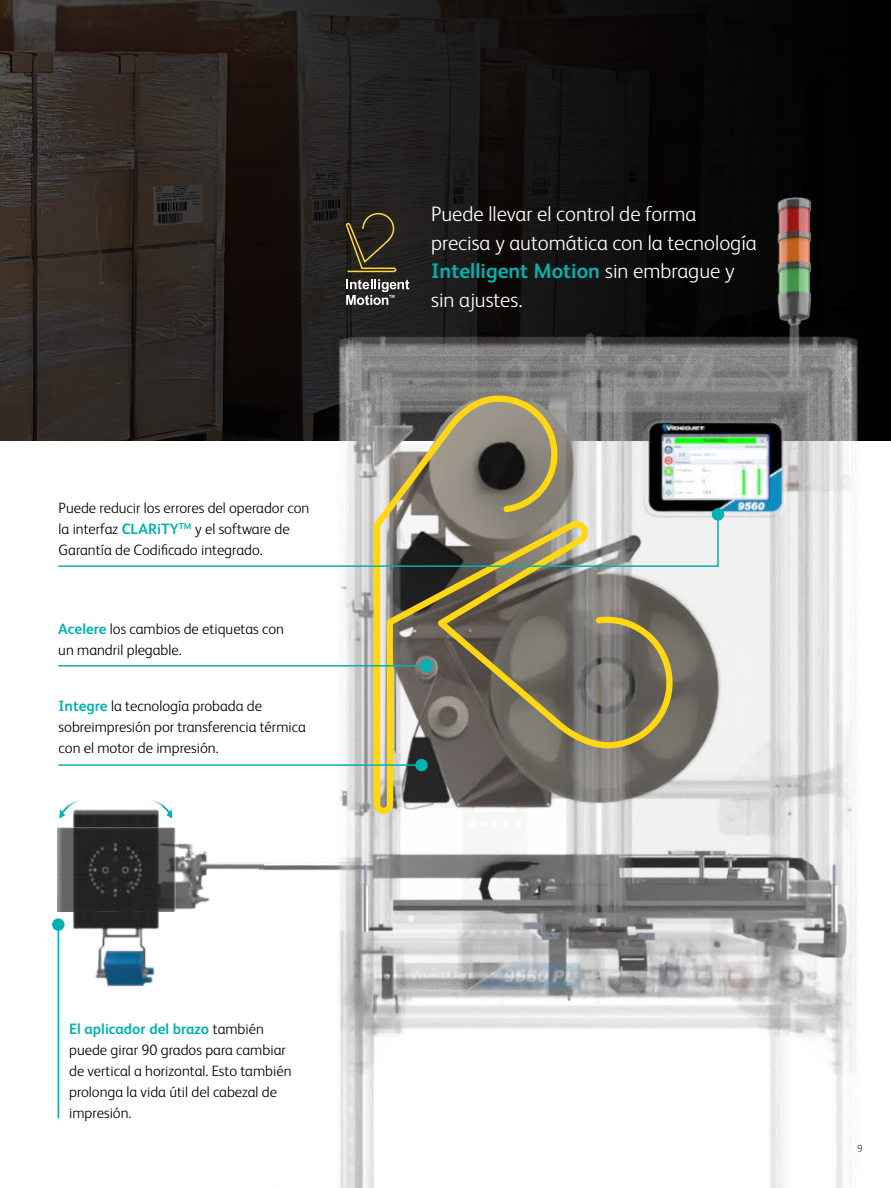
<style>
.page{position:relative;width:891px;height:1188px;background:#fff}
.page>*{position:absolute;margin:0;border:0;box-sizing:border-box;transform-origin:0 0}
.Subheads_bold_8_5{font:300 21px/28.5px "FS Albert Pro";color:#fff}
.Subheads_bold_8_5-2{font:300 15px/21px "FS Albert Pro";color:#000}
.t1{font:300 10.5px "FS Albert Pro";color:#414042}
.s1{font-weight:700;color:#00b3b0}
</style>
<div class="page">
<img style="left:0;top:0;width:891px;height:441px">
<img style="left:259px;top:170px;width:632px;height:1018px">
<img style="left:71px;top:766px;width:193px;height:239px">
<img style="left:58px;top:827px;width:117px;height:84px">
<svg style="left:581px;top:568px;width:96px;height:188px;background:#857f6b"></svg>
<svg style="left:373px;top:568px;width:208px;height:247px;background:#807860"></svg>
<hr style="left:58px;top:764px;width:364px;height:2px;background:#00b3b0">
<div style="left:415px;top:759px;width:13px;height:12px;background:#00b3b0;border-radius:50%"></div>
<hr style="left:58px;top:925px;width:1px;height:193px;background:#00b3b0">
<div style="left:52px;top:918px;width:13px;height:13px;background:#00b3b0;border-radius:50%"></div>
<svg style="left:346px;top:213px;width:50px;height:59px;background:#403921"></svg>
<svg style="left:346px;top:279px;width:63px;height:26px"></svg>
<div style="left:227px;top:887px;width:17px;height:17px;background:#fff;border-radius:50%"></div>
<img style="left:59px;top:799px;width:24px;height:20px">
<img style="left:148px;top:799px;width:24px;height:20px">
<hr style="left:58px;top:665px;width:369px;height:2px;background:#00b3b0">
<div style="left:420px;top:660px;width:13px;height:12px;background:#00b3b0;border-radius:50%"></div>
<svg style="left:57px;top:395px;width:662px;height:173px"></svg>
<div style="left:712px;top:508px;width:12px;height:13px;background:#00b3b0;border-radius:50%"></div>
<p class="Subheads_bold_8_5-2" style="left:59px;top:497px;width:252px">Puede reducir los errores del operador con la interfaz <span class="s1">CLARiTY</span><sup>TM</sup> y el software de<br>Garantía de Codificado integrado.</p>
<p class="Subheads_bold_8_5-2" style="left:58px;top:617px;width:227px"><span class="s1">Acelere</span> los cambios de etiquetas con un mandril plegable.</p>
<p class="Subheads_bold_8_5-2" style="left:59px;top:694px;width:249px"><span class="s1">Integre</span> la tecnología probada de sobreimpresión por transferencia térmica con el motor de impresión.</p>
<p class="Subheads_bold_8_5-2" style="left:69px;top:1018px;width:224px"><span class="s1">El aplicador del brazo</span> también puede girar 90 grados para cambiar de vertical a horizontal. Esto también prolonga la vida útil del cabezal de impresión.</p>
<p class="Subheads_bold_8_5" style="left:431px;top:199px;width:327px">Puede llevar el control de forma precisa y automática con la tecnología<br><span class="s1">Intelligent Motion</span> sin embrague y sin ajustes.</p>
<p class="t1" style="left:857px;top:1142px;width:7px">9</p>
</div>
